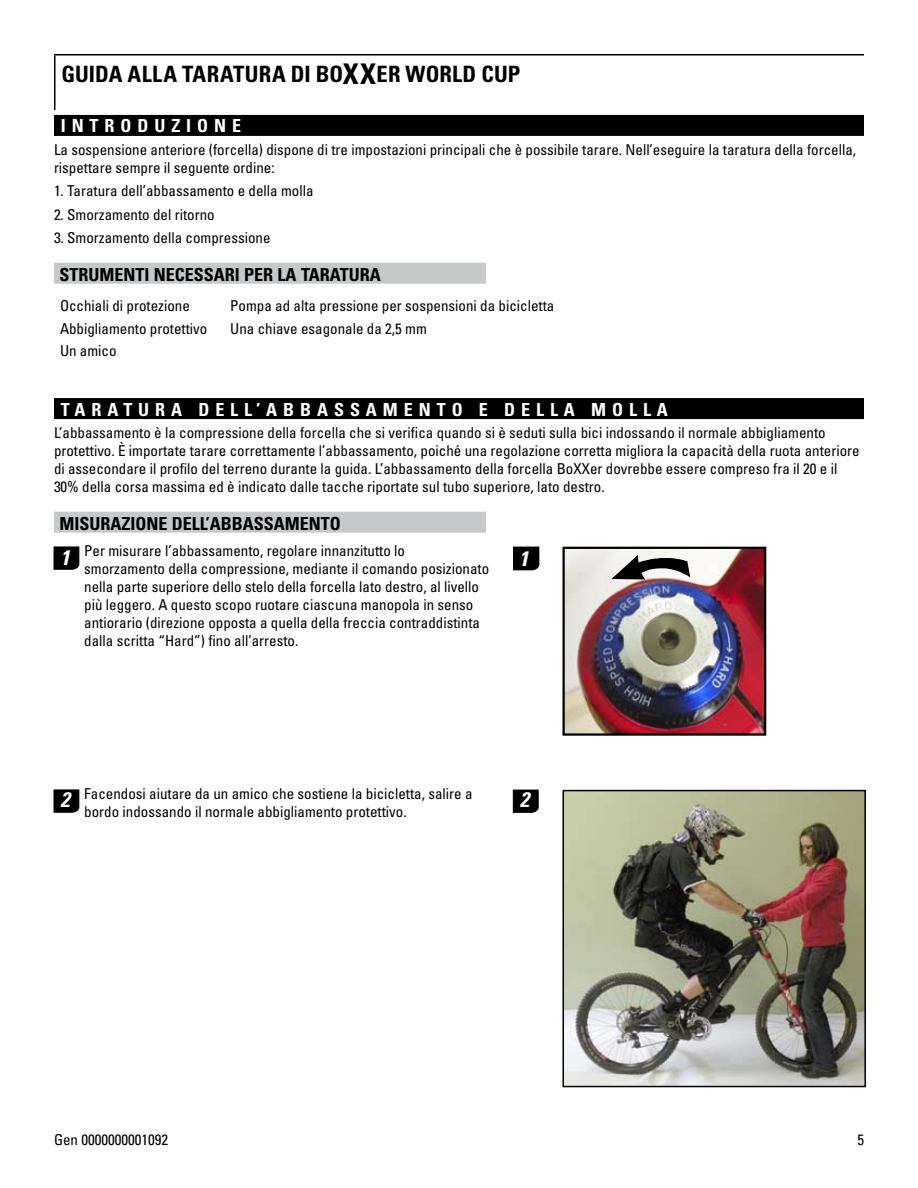
<style>
.page{position:relative;width:918px;height:1188px;background:#fff}
.page>*{position:absolute;margin:0;border:0;box-sizing:border-box;transform-origin:0 0}
.t1{font:700 condensed 22.5px "Univers LT Std";letter-spacing:.005em;color:#000}
.t2{font:italic 700 condensed 21px "Univers LT Std";color:#fff}
.t3{font:700 condensed 18px "Univers LT Std";color:#000}
.t4{font:700 condensed 18px "Univers LT Std";letter-spacing:.33em;color:#fff}
.t5{font:condensed 15px/18px "Univers LT Std";color:#000}
.s1{font-size:28.5px}
.s2{font-weight:700;font-style:italic;font-size:21px;color:#fff}
</style>
<div class="page">
<div style="left:54px;top:115px;width:810px;height:21px;background:#000"></div>
<div style="left:54px;top:263px;width:432px;height:21px;background:#c6c8ca"></div>
<div style="left:54px;top:398px;width:810px;height:21px;background:#000"></div>
<div style="left:54px;top:512px;width:432px;height:21px;background:#c6c8ca"></div>
<svg style="left:53px;top:546px;width:27px;height:24px"></svg>
<div style="left:57px;top:548px;width:16px;height:21px;border:2px solid #000"></div>
<svg style="left:53px;top:789px;width:27px;height:24px"></svg>
<svg style="left:513px;top:546px;width:27px;height:25px"></svg>
<img style="left:565px;top:550px;width:198px;height:183px">
<div style="left:562px;top:547px;width:204px;height:189px;border:2px solid #000"></div>
<svg style="left:610px;top:553px;width:81px;height:27px"></svg>
<svg style="left:513px;top:789px;width:26px;height:24px"></svg>
<img style="left:565px;top:793px;width:298px;height:291px">
<div style="left:562px;top:790px;width:304px;height:297px;border:2px solid #000"></div>
<hr style="left:54px;top:54px;width:810px;height:2px;background:#000">
<hr style="left:54px;top:55px;width:2px;height:55px;background:#000">
<h1 class="t1" style="left:62px;top:60px;width:460px">GUIDA ALLA TARATURA DI BO<span class="s1">XX</span>ER WORLD CUP</h1>
<p class="t4" style="left:61px;top:115px;width:182px">INTRODUZIONE</p>
<p class="t5" style="left:54px;top:140px;width:804px">La sospensione anteriore (forcella) dispone di tre impostazioni principali che è possibile tarare. Nell’eseguire la taratura della forcella, rispettare sempre il seguente ordine:</p>
<p class="t5" style="left:54px;top:182px;width:261px">1. Taratura dell’abbassamento e della molla</p>
<p class="t5" style="left:54px;top:205px;width:162px">2. Smorzamento del ritorno</p>
<p class="t5" style="left:54px;top:229px;width:218px">3. Smorzamento della compressione</p>
<p class="t3" style="left:59px;top:263px;width:323px">STRUMENTI NECESSARI PER LA TARATURA</p>
<p class="t5" style="left:60px;top:297px;width:131px">Occhiali di protezione</p>
<p class="t5" style="left:230px;top:297px;width:326px">Pompa ad alta pressione per sospensioni da bicicletta</p>
<p class="t5" style="left:60px;top:319px;width:149px">Abbigliamento protettivo</p>
<p class="t5" style="left:230px;top:319px;width:198px">Una chiave esagonale da 2,5 mm</p>
<p class="t5" style="left:60px;top:341px;width:58px">Un amico</p>
<p class="t4" style="left:61px;top:398px;width:609px">TARATURA DELL’ABBASSAMENTO E DELLA MOLLA</p>
<p class="t5" style="left:54px;top:424px;width:807px">L’abbassamento è la compressione della forcella che si verifica quando si è seduti sulla bici indossando il normale abbigliamento protettivo. È importate tarare correttamente l’abbassamento, poiché una regolazione corretta migliora la capacità della ruota anteriore di assecondare il profilo del terreno durante la guida. L’abbassamento della forcella BoXXer dovrebbe essere compreso fra il 20 e il 30% della corsa massima ed è indicato dalle tacche riportate sul tubo superiore, lato destro.</p>
<p class="t3" style="left:59px;top:512px;width:283px">MISURAZIONE DELL’ABBASSAMENTO</p>
<p class="t5" style="left:84px;top:542px;width:406px;text-indent:-24px"><span class="s2">1</span> Per misurare l’abbassamento, regolare innanzitutto lo smorzamento della compressione, mediante il comando posizionato nella parte superiore dello stelo della forcella lato destro, al livello più leggero. A questo scopo ruotare ciascuna manopola in senso antiorario (direzione opposta a quella della freccia contraddistinta dalla scritta “Hard”) fino all’arresto.</p>
<h2 class="t2" style="left:519px;top:545px;width:16px">1</h2>
<p class="t5" style="left:84px;top:785px;width:390px;text-indent:-24px"><span class="s2">2</span> Facendosi aiutare da un amico che sostiene la bicicletta, salire a bordo indossando il normale abbigliamento protettivo.</p>
<h2 class="t2" style="left:520px;top:787px;width:16px">2</h2>
<p class="t5" style="left:54px;top:1130px;width:116px">Gen 0000000001092</p>
<p class="t5" style="left:857px;top:1130px;width:8px">5</p>
</div>
